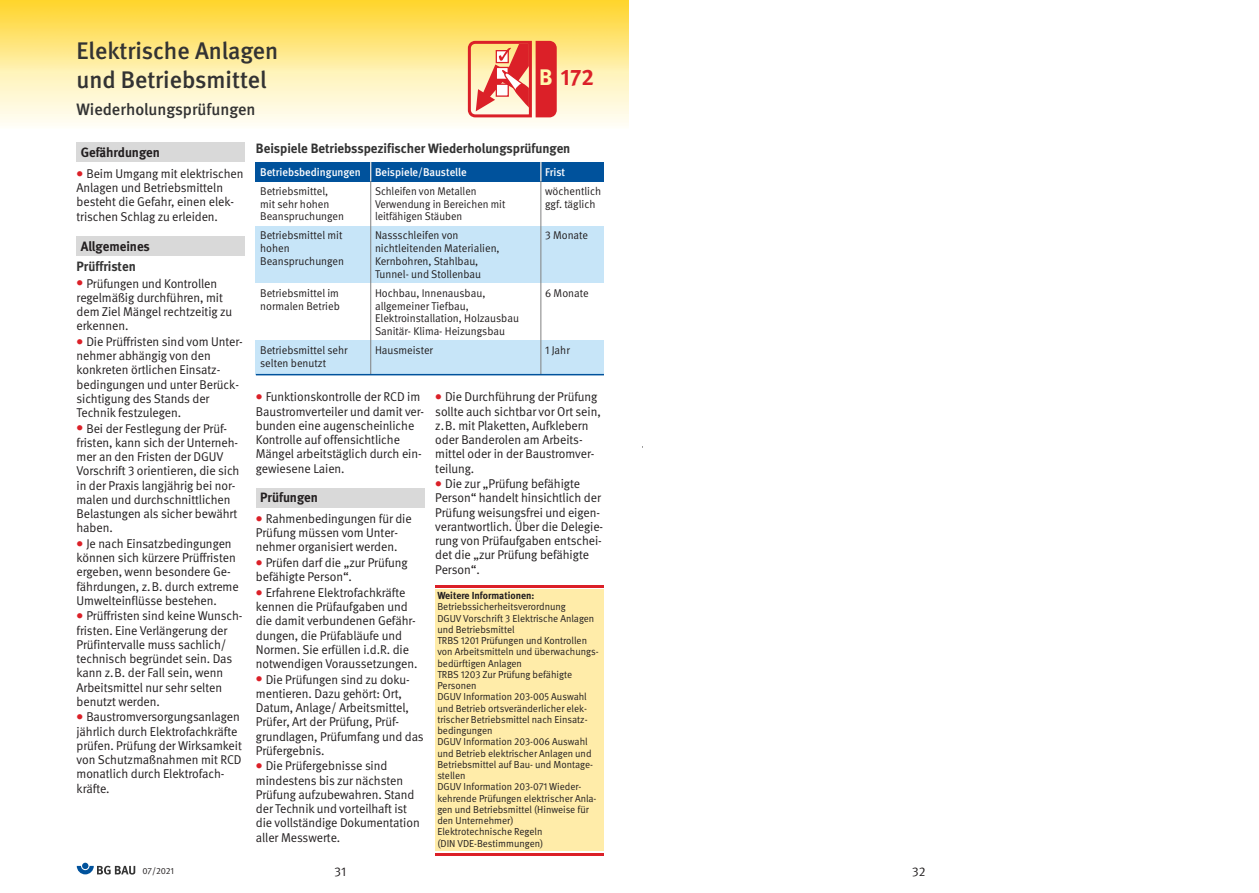
<style>
.page{position:relative;width:1259px;height:893px;background:#fff}
.page>*{position:absolute;margin:0;border:0;box-sizing:border-box;transform-origin:0 0}
.t1{font:500 24px/29.2px "DGUV Meta";color:#333}
.t2{font:700 22.5px "DGUV Meta";color:#db2028}
.t3{font:500 16.5px "DGUV Meta";color:#333}
.t4{font:700 13.5px "DGUV Meta";color:#333}
.t5{font:700 13.5px "DGUV Meta";color:#231f20}
.t6{font:12.75px/14.2px "DGUV Meta";letter-spacing:-.005em;color:#231f20}
.t7{font:11.25px/12.8px "DGUV Meta";color:#231f20}
.t8{font:11.25px/12.8px "DGUV Meta";color:#231f20;scale:.94 1}
.t9{font:500 11.25px "DGUV Meta";color:#fff}
.t10{font:10.2px/11.2px "DGUV Meta";color:#231f20}
.t11{font:700 10.2px "DGUV Meta";color:#231f20}
.t12{font:9px "DGUV Meta";letter-spacing:-.005em;color:#231f20}
.s1{color:#fff9ae}
</style>
<div class="page">
<svg style="left:0;top:73px;width:629px;height:52px;background:#fef2d3"></svg>
<img style="left:0;top:0;width:629px;height:73px">
<div style="left:496px;top:51px;width:12px;height:12px;background:#fff"></div>
<div style="left:496px;top:50px;width:13px;height:13px;border:1px solid #db2028"></div>
<div style="left:496px;top:67px;width:12px;height:12px;background:#fff"></div>
<div style="left:496px;top:67px;width:13px;height:13px;border:1px solid #db2028"></div>
<div style="left:496px;top:84px;width:12px;height:12px;background:#fff"></div>
<div style="left:496px;top:84px;width:13px;height:13px;border:1px solid #db2028"></div>
<svg style="left:499px;top:48px;width:12px;height:13px"></svg>
<svg style="left:502px;top:70px;width:22px;height:22px"></svg>
<svg style="left:468px;top:41px;width:7px;height:76px"></svg>
<svg style="left:535px;top:41px;width:22px;height:76px;background:#dc2a2f"></svg>
<div style="left:77px;top:143px;width:168px;height:19px;background:#d9d9d9"></div>
<div style="left:77px;top:236px;width:168px;height:20px;background:#d9d9d9"></div>
<svg style="left:77px;top:863px;width:58px;height:12px"></svg>
<div style="left:256px;top:227px;width:348px;height:56px;background:#c7e5f8"></div>
<div style="left:256px;top:341px;width:348px;height:34px;background:#c7e5f8"></div>
<div style="left:256px;top:162px;width:348px;height:19px;background:#00529c"></div>
<hr style="left:540px;top:162px;width:1px;height:213px;background:#808080">
<hr style="left:370px;top:162px;width:1px;height:213px;background:#808080">
<hr style="left:256px;top:374px;width:348px;height:1px;background:#00529c">
<svg style="left:370px;top:162px;width:1px;height:19px"></svg>
<svg style="left:540px;top:162px;width:1px;height:19px"></svg>
<div style="left:435px;top:589px;width:169px;height:262px;background:#ffeca9"></div>
<hr style="left:435px;top:585px;width:169px;height:2px;background:#db2028">
<hr style="left:435px;top:853px;width:169px;height:2px;background:#db2028">
<div style="left:256px;top:489px;width:168px;height:19px;background:#d9d9d9"></div>
<h1 class="t1" style="left:77px;top:38px;width:203px">Elektrische Anlagen und Betriebsmittel</h1>
<p class="t3" style="left:77px;top:103px;width:180px">Wiederholungsprüfungen</p>
<h2 class="t2" style="left:539px;top:68px;width:56px"><span class="s1">B</span> 172</h2>
<p class="t5" style="left:81px;top:147px;width:81px">Gefährdungen</p>
<p class="t6" style="left:77px;top:167px;width:168px;text-indent:10px">Beim Umgang mit elektrischen<br>Anlagen und Betriebsmitteln besteht die Gefahr, einen elek - trischen Schlag zu erleiden.</p>
<p class="t5" style="left:81px;top:241px;width:71px">Allgemeines</p>
<p class="t4" style="left:77px;top:261px;width:61px">Prüffristen</p>
<p class="t6" style="left:77px;top:277px;width:157px;text-indent:10px">Prüfungen und Kontrollen regelmäßig durchführen, mit dem Ziel Mängel rechtzeitig zu erkennen.</p>
<p class="t6" style="left:77px;top:335px;width:168px;text-indent:10px">Die Prüffristen sind vom Unter - nehmer abhängig von den konkreten örtlichen Einsatz - bedingungen und unter Berück&shy;sichtigung des Stands der<br>Technik festzulegen.</p>
<p class="t6" style="left:77px;top:422px;width:164px;text-indent:10px">Bei der Festlegung der Prüf - fristen, kann sich der Unterneh&shy;mer an den Fristen der DGUV<br>Vorschrift 3 orientieren, die sich in der Praxis langjährig bei nor&shy;malen und durchschnittlichen<br>Belastungen als sicher bewährt haben.</p>
<p class="t6" style="left:77px;top:537px;width:164px;text-indent:10px">Je nach Einsatzbedingungen können sich kürzere Prüffristen ergeben, wenn besondere Ge&shy;fährdungen, z.B. durch extreme<br>Umwelteinflüsse bestehen.</p>
<p class="t6" style="left:77px;top:610px;width:167px;text-indent:10px">Prüffristen sind keine Wunsch&shy;fristen. Eine Verlängerung der<br>Prüfintervalle muss sachlich/ technisch begründet sein. Das kann z.B. der Fall sein, wenn<br>Arbeitsmittel nur sehr selten benutzt werden.</p>
<p class="t6" style="left:77px;top:711px;width:167px;text-indent:10px">Baustromversorgungsanlagen jährlich durch Elektrofachkräfte prüfen. Prüfung der Wirksamkeit von Schutzmaßnahmen mit RCD monatlich durch Elektrofach - kräfte.</p>
<p class="t12" style="left:142px;top:868px;width:33px">07/2021</p>
<p class="t4" style="left:256px;top:143px;width:316px">Beispiele Betriebsspezifischer Wiederholungsprüfungen</p>
<p class="t9" style="left:260px;top:167px;width:102px">Betriebsbedingungen</p>
<p class="t7" style="left:260px;top:185px;width:85px">Betriebsmittel, mit sehr hohen<br>Beanspruchungen</p>
<p class="t7" style="left:260px;top:230px;width:85px">Betriebsmittel mit hohen<br>Beanspruchungen</p>
<p class="t7" style="left:260px;top:287px;width:81px">Betriebsmittel im normalen Betrieb</p>
<p class="t7" style="left:260px;top:345px;width:89px">Betriebsmittel sehr selten benutzt</p>
<p class="t9" style="left:375px;top:167px;width:93px">Beispiele/Baustelle</p>
<p class="t8" style="left:375px;top:185px;width:140px">Schleifen von Metallen<br>Verwendung in Bereichen mit leitfähigen Stäuben</p>
<p class="t7" style="left:375px;top:230px;width:126px">Nassschleifen von nichtleitenden Materialien,<br>Kernbohren, Stahlbau,<br>Tunnel- und Stollenbau</p>
<p class="t7" style="left:375px;top:287px;width:146px">Hochbau, Innenausbau, allgemeiner Tiefbau,<br>Elektroinstallation, Holzausbau<br>Sanitär- Klima- Heizungsbau</p>
<p class="t7" style="left:375px;top:345px;width:60px">Hausmeister</p>
<p class="t9" style="left:545px;top:167px;width:21px">Frist</p>
<p class="t7" style="left:545px;top:185px;width:57px">wöchentlich ggf. täglich</p>
<p class="t7" style="left:545px;top:230px;width:44px">3 Monate</p>
<p class="t7" style="left:545px;top:287px;width:45px">6 Monate</p>
<p class="t7" style="left:545px;top:345px;width:26px">1 Jahr</p>
<p class="t6" style="left:256px;top:391px;width:170px;text-indent:10px">Funktionskontrolle der RCD im<br>Baustromverteiler und damit ver&shy;bunden eine augenschein liche<br>Kontrolle auf offensichtliche<br>Mängel arbeitstäglich durch ein&shy;gewiesene Laien.</p>
<p class="t5" style="left:260px;top:492px;width:59px">Prüfungen</p>
<p class="t6" style="left:256px;top:512px;width:157px;text-indent:10px">Rahmenbedingungen für die<br>Prüfung müssen vom Unter - nehmer organisiert werden.</p>
<p class="t6" style="left:256px;top:556px;width:153px;text-indent:10px">Prüfen darf die „zur Prüfung befähigte Person“.</p>
<p class="t6" style="left:256px;top:586px;width:163px;text-indent:10px">Erfahrene Elektrofachkräfte kennen die Prüfaufgaben und die damit verbundenen Gefähr&shy;dungen, die Prüfabläufe und<br>Normen. Sie erfüllen i.d.R. die notwendigen Voraussetzungen.</p>
<p class="t6" style="left:256px;top:673px;width:169px;text-indent:10px">Die Prüfungen sind zu doku&shy;mentieren. Dazu gehört: Ort,<br>Datum, Anlage/ Arbeitsmittel,<br>Prüfer, Art der Prüfung, Prüf&shy;grundlagen, Prüfumfang und das<br>Prüfergebnis.</p>
<p class="t6" style="left:256px;top:760px;width:165px;text-indent:10px">Die Prüfergebnisse sind mindestens bis zur nächsten<br>Prüfung aufzubewahren. Stand der Technik und vorteilhaft ist die vollständige Dokumentation aller Messwerte.</p>
<p class="t6" style="left:435px;top:391px;width:167px;text-indent:10px">Die Durchführung der Prüfung sollte auch sichtbar vor Ort sein, z.B. mit Plaketten, Aufklebern oder Banderolen am Arbeits&shy;mittel oder in der Baustromver&shy;teilung.</p>
<p class="t6" style="left:435px;top:477px;width:169px;text-indent:10px">Die zur „Prüfung befähigte<br>Person“ handelt hinsichtlich der<br>Prüfung weisungsfrei und eigen&shy;verantwortlich. Über die Delegie&shy;rung von Prüfaufgaben entschei&shy;det die „zur Prüfung befähigte<br>Person“.</p>
<p class="t11" style="left:437px;top:592px;width:98px">Weitere Informationen:</p>
<p class="t10" style="left:437px;top:602px;width:163px">Betriebssicherheitsverordnung<br>DGUV Vorschrift 3 Elektrische Anlagen und Betriebsmittel<br>TRBS 1201 Prüfungen und Kontrollen von Arbeitsmitteln und überwachungs&shy;bedürftigen Anlagen<br>TRBS 1203 Zur Prüfung befähigte<br>Personen<br>DGUV Information 203-005 Auswahl und Betrieb ortsveränderlicher elek - trischer Betriebsmittel nach Einsatz - bedingungen<br>DGUV Information 203-006 Auswahl und Betrieb elektrischer Anlagen und<br>Betriebsmittel auf Bau- und Montage - stellen<br>DGUV Information 203-071 Wieder - kehrende Prüfungen elektrischer Anla&shy;gen und Betriebsmittel (Hinweise für den Unternehmer)<br>Elektrotechnische Regeln<br>(DIN VDE-Bestimmungen)</p>
<p class="t6" style="left:334px;top:865px;width:13px">31</p>
<p class="t6" style="left:912px;top:865px;width:15px">32</p>
</div>
